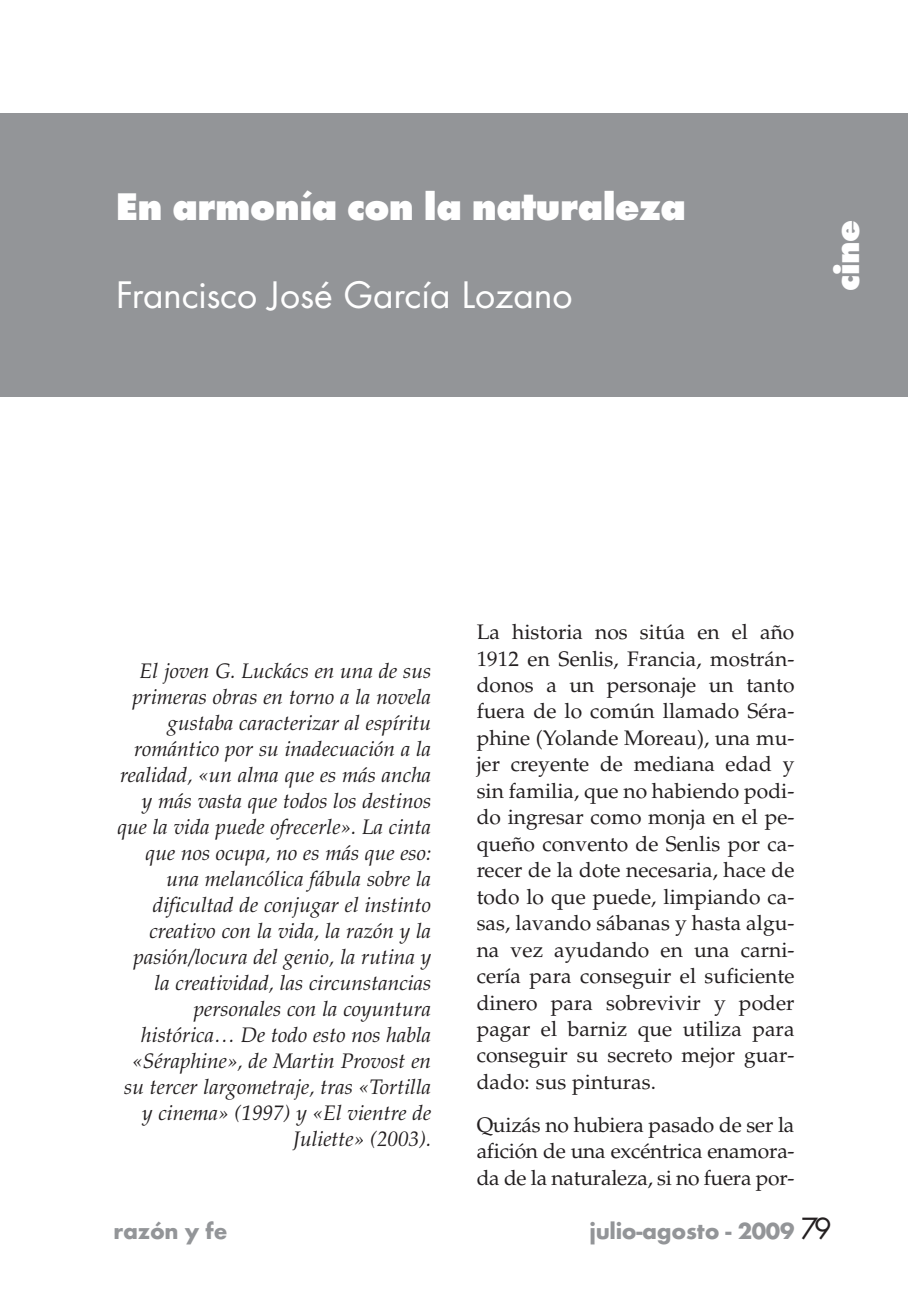
<style>
.page{position:relative;width:908px;height:1304px;background:#fff}
.page>*{position:absolute;margin:0;border:0;box-sizing:border-box;transform-origin:0 0}
.t1{font:40px "Futura T";letter-spacing:-.01em;color:#fff}
.t2{font:800 40px "Futura T";letter-spacing:-.015em;color:#fff}
.t3{font:800 36px "Futura T";color:#fff}
.t4{font:700 24px "Futura T";letter-spacing:-.01em;color:#939598}
.t5{font:21px/26.4px "Palatino";letter-spacing:-.01em;color:#231f20;text-align:justify}
.t6{font:italic 21px/26px "Palatino";color:#231f20;text-align:right}
.s1{font-weight:400;font-size:32px;color:#231f20}
</style>
<div class="page">
<div style="left:0;top:113px;width:907px;height:284px;background:#939598"></div>
<h1 class="t2" style="left:115px;top:191px;width:572px">En armonía con la naturaleza</h1>
<h1 class="t1" style="left:115px;top:278px;width:459px">Francisco José García Lozano</h1>
<h2 class="t3" style="left:832px;top:291px;width:72px;rotate:-90deg">cine</h2>
<p class="t6" style="left:117px;top:660px;width:315px">El joven G. Luckács en una de sus primeras obras en torno a la novela gustaba caracterizar al espíritu romántico por su inadecuación a la realidad, «un alma que es más ancha y más vasta que todos los destinos que la vida puede ofrecerle». La cinta que nos ocupa, no es más que eso: una melancólica fábula sobre la dificultad de conjugar el instinto creativo con la vida, la razón y la pasión/locura del genio, la rutina y la creatividad, las circunstancias personales con la coyuntura histórica… De todo esto nos habla «Séraphine», de Martin Provost en su tercer largometraje, tras «Tortilla y cinema» (1997) y «El vientre de Juliette» (2003).</p>
<p class="t5" style="left:476px;top:621px;width:319px">La historia nos sitúa en el año 1912 en Senlis, Francia, mostrán&shy;donos a un personaje un tanto fuera de lo común llamado Séra&shy;phine (Yolande Moreau), una mu&shy;jer creyente de mediana edad y sin familia, que no habiendo podi&shy;do ingresar como monja en el pe&shy;queño convento de Senlis por ca&shy;recer de la dote necesaria, hace de todo lo que puede, limpiando ca&shy;sas, lavando sábanas y hasta algu&shy;na vez ayudando en una carni - cería para conseguir el suficiente dinero para sobrevivir y poder pagar el barniz que utiliza para conseguir su secreto mejor guar&shy;dado: sus pinturas.</p>
<p class="t5" style="left:476px;top:1114px;width:319px">Quizás no hubiera pasado de ser la afición de una excéntrica enamora&shy;da de la naturaleza, si no fuera por-</p>
<p class="t4" style="left:113px;top:1217px;width:115px">razón y fe</p>
<p class="t4" style="left:589px;top:1217px;width:244px">julio-agosto - 2009 <span class="s1">79</span></p>
</div>
